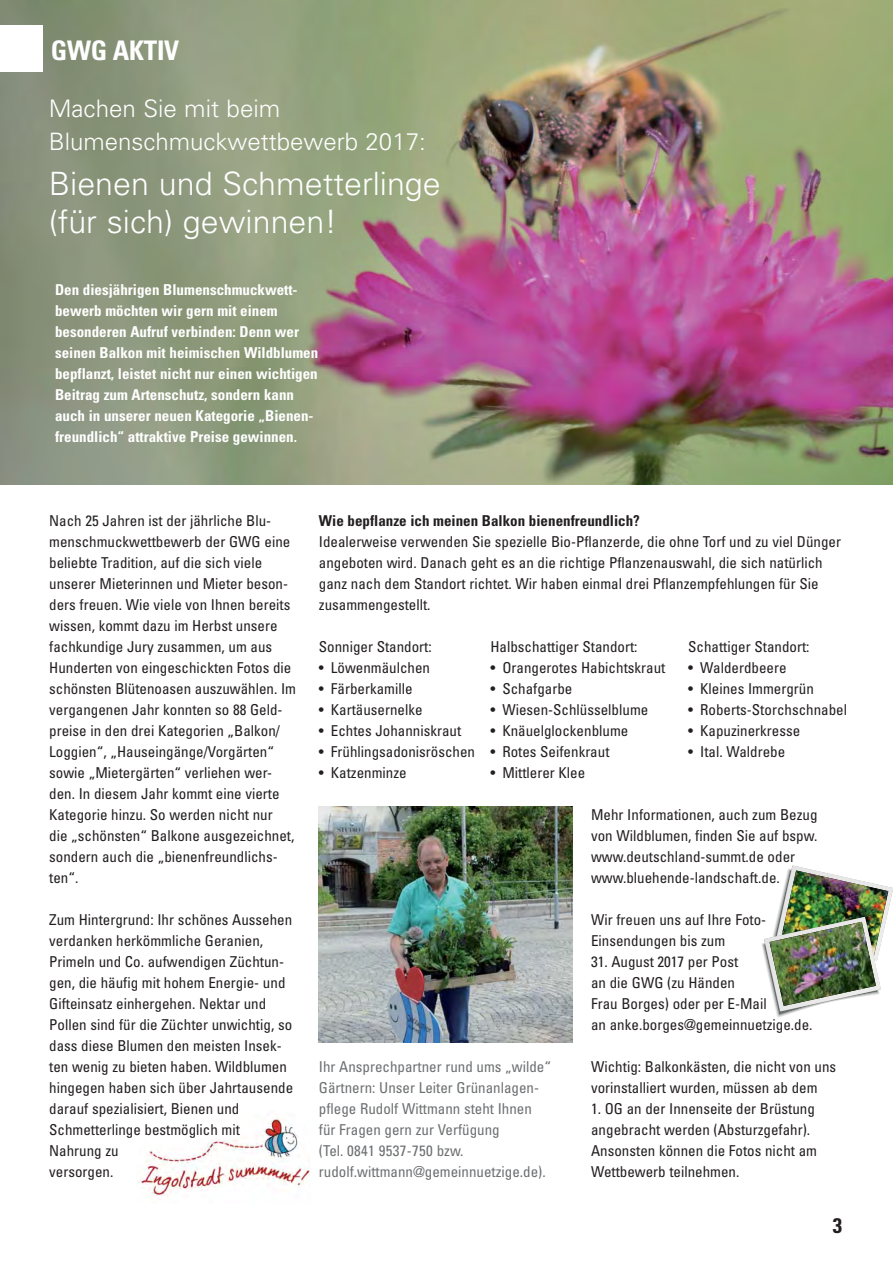
<style>
.page{position:relative;width:893px;height:1263px;background:#fff}
.page>*{position:absolute;margin:0;border:0;box-sizing:border-box;transform-origin:0 0}
.t1{font:300 32.25px/37.5px "Univers";color:#fff}
.t2{font:700 condensed 27px "Univers";letter-spacing:-.01em;color:#fff}
.t3{font:300 24.15px "Univers";color:#fff}
.t4{font:300 24px "Univers";color:#fff}
.t5{font:700 condensed 21px "Univers";color:#231f20}
.t6{font:condensed 15px/21px "Univers";color:#231f20}
.t7{font:700 condensed 15px/21px "Univers";color:#fff}
.t8{font:condensed 15px/21px "Univers";color:#6d6f71}
.t9{font:700 condensed 15px "Univers";color:#231f20}
</style>
<div class="page">
<img style="left:0;top:0;width:892px;height:484px">
<div style="left:0;top:26px;width:42px;height:46px;background:#fff"></div>
<img style="left:319px;top:806px;width:253px;height:236px">
<img style="left:141px;top:1114px;width:169px;height:86px">
<img style="left:141px;top:1114px;width:98px;height:3px">
<img style="left:141px;top:1124px;width:99px;height:14px">
<img style="left:761px;top:866px;width:131px;height:152px">
<img style="left:769px;top:922px;width:106px;height:84px">
<h2 class="t2" style="left:51px;top:40px;width:130px">GWG AKTIV</h2>
<h3 class="t3" style="left:49px;top:100px;width:233px">Machen Sie mit beim</h3>
<h3 class="t4" style="left:49px;top:133px;width:378px">Blumenschmuckwettbewerb 2017:</h3>
<h1 class="t1" style="left:49px;top:168px;width:393px">Bienen und Schmetterlinge (für sich) gewinnen!</h1>
<p class="t7" style="left:55px;top:281px;width:265px">Den diesjährigen Blumenschmuckwett&shy;bewerb möchten wir gern mit einem besonderen Aufruf verbinden: Denn wer seinen Balkon mit heimischen Wildblumen bepflanzt, leistet nicht nur einen wichtigen Beitrag zum Artenschutz, sondern kann auch in unserer neuen Kategorie „Bienen&shy;freundlich“ attraktive Preise gewinnen.</p>
<p class="t6" style="left:49px;top:512px;width:248px">Nach 25 Jahren ist der jährliche Blu&shy;menschmuckwettbewerb der GWG eine beliebte Tradition, auf die sich viele unserer Mieterinnen und Mieter beson&shy;ders freuen. Wie viele von Ihnen bereits wissen, kommt dazu im Herbst unsere fachkundige Jury zusammen, um aus Hunderten von eingeschickten Fotos die schönsten Blütenoasen auszuwählen. Im vergangenen Jahr konnten so 88 Geld&shy;preise in den drei Kategorien „Balkon/ Loggien“, „Hauseingänge/Vorgärten“ sowie „Mietergärten“ verliehen wer&shy;den. In diesem Jahr kommt eine vierte Kategorie hinzu. So werden nicht nur<br>die „schönsten“ Balkone ausgezeichnet, sondern auch die „bienenfreundlichs&shy;ten“.</p>
<p class="t6" style="left:49px;top:911px;width:245px">Zum Hintergrund: Ihr schönes Aussehen verdanken herkömmliche Geranien, Primeln und Co. aufwendigen Züchtun&shy;gen, die häufig mit hohem Energie- und Gifteinsatz einhergehen. Nektar und Pollen sind für die Züchter unwichtig, so dass diese Blumen den meisten Insek&shy;ten wenig zu bieten haben. Wildblumen hingegen haben sich über Jahrtausende darauf spezialisiert, Bienen und Schmetterlinge bestmöglich mit Nahrung zu<br>versorgen.</p>
<p class="t9" style="left:319px;top:516px;width:322px">Wie bepflanze ich meinen Balkon bienenfreundlich?</p>
<p class="t6" style="left:319px;top:533px;width:523px">Idealerweise verwenden Sie spezielle Bio-Pflanzerde, die ohne Torf und zu viel Dünger angeboten wird. Danach geht es an die richtige Pflanzenauswahl, die sich natürlich ganz nach dem Standort richtet. Wir haben einmal drei Pflanzempfehlungen für Sie zusammengestellt.</p>
<p class="t6" style="left:319px;top:638px;width:114px">Sonniger Standort:</p>
<p class="t6" style="left:319px;top:659px;width:113px">• Löwenmäulchen</p>
<p class="t6" style="left:319px;top:680px;width:95px">• Färberkamille</p>
<p class="t6" style="left:319px;top:701px;width:105px">• Kartäusernelke</p>
<p class="t6" style="left:319px;top:722px;width:144px">• Echtes Johanniskraut</p>
<p class="t6" style="left:319px;top:743px;width:158px">• Frühlingsadonisröschen</p>
<p class="t6" style="left:319px;top:764px;width:89px">• Katzenminze</p>
<p class="t6" style="left:688px;top:638px;width:123px">Schattiger Standort:</p>
<p class="t6" style="left:688px;top:659px;width:100px">• Walderdbeere</p>
<p class="t6" style="left:688px;top:680px;width:127px">• Kleines Immergrün</p>
<p class="t6" style="left:688px;top:701px;width:160px">• Roberts-Storchschnabel</p>
<p class="t6" style="left:688px;top:722px;width:113px">• Kapuzinerkresse</p>
<p class="t6" style="left:688px;top:743px;width:98px">• Ital. Waldrebe</p>
<p class="t6" style="left:490px;top:638px;width:148px">Halbschattiger Standort:</p>
<p class="t6" style="left:490px;top:659px;width:176px">• Orangerotes Habichtskraut</p>
<p class="t6" style="left:490px;top:680px;width:84px">• Schafgarbe</p>
<p class="t6" style="left:490px;top:701px;width:159px">• Wiesen-Schlüsselblume</p>
<p class="t6" style="left:490px;top:722px;width:139px">• Knäuelglockenblume</p>
<p class="t6" style="left:490px;top:743px;width:120px">• Rotes Seifenkraut</p>
<p class="t6" style="left:490px;top:764px;width:96px">• Mittlerer Klee</p>
<p class="t8" style="left:319px;top:1058px;width:234px">Ihr Ansprechpartner rund ums „wilde“ Gärtnern: Unser Leiter Grünanlagen&shy;pflege Rudolf Wittmann steht Ihnen für Fragen gern zur Verfügung<br>(Tel. 0841 9537-750 bzw. rudolf.wittmann@gemeinnuetzige.de).</p>
<p class="t6" style="left:591px;top:806px;width:228px">Mehr Informationen, auch zum Bezug von Wildblumen, finden Sie auf bspw. www.deutschland-summt.de oder www.bluehende-landschaft.de.</p>
<p class="t6" style="left:591px;top:911px;width:176px">Wir freuen uns auf Ihre Foto-<br>Einsendungen bis zum</p>
<p class="t6" style="left:591px;top:953px;width:223px">31. August 2017 per Post<br>an die GWG (zu Händen<br>Frau Borges) oder per E-Mail<br>an anke.borges@gemeinnuetzige.de.</p>
<p class="t6" style="left:591px;top:1058px;width:246px">Wichtig: Balkonkästen, die nicht von uns vorinstalliert wurden, müssen ab dem</p>
<p class="t6" style="left:591px;top:1100px;width:227px">1. OG an der Innenseite der Brüstung angebracht werden (Absturzgefahr).<br>Ansonsten können die Fotos nicht am Wettbewerb teilnehmen.</p>
<h3 class="t5" style="left:832px;top:1218px;width:11px">3</h3>
</div>
